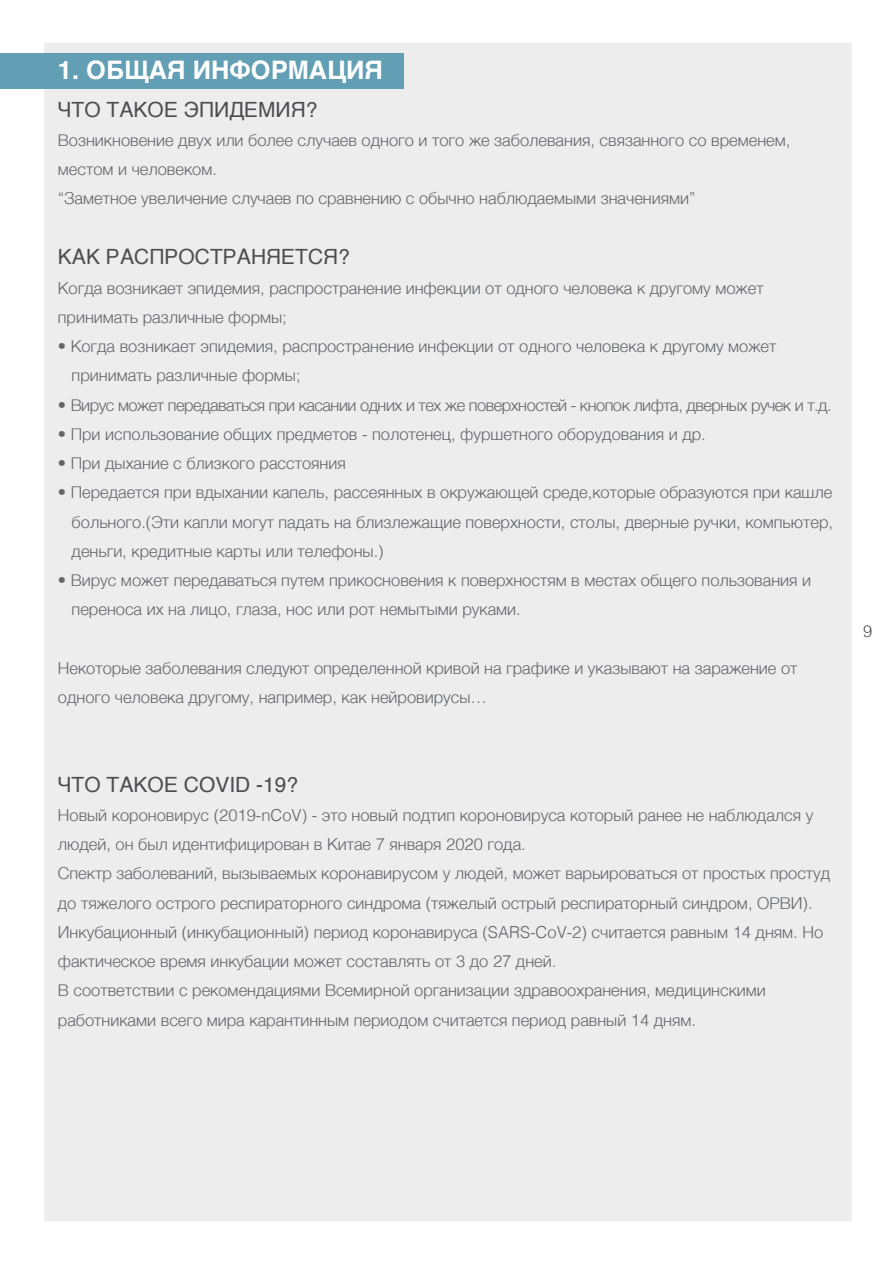
<style>
.page{position:relative;width:893px;height:1263px;background:#fff}
.page>*{position:absolute;margin:0;border:0;box-sizing:border-box;transform-origin:0 0}
.t1{font:700 25.5px "Helvetica";color:#fff}
.t2{font:21px "Helvetica";color:#4d4d4f}
.t3{font:300 16.5px/29.2px "Helvetica";color:#636466}
.t4{font:300 16.5px "Helvetica";letter-spacing:-.03em;color:#636466}
.t5{font:300 16.5px "Helvetica";color:#4d4d4f}
</style>
<div class="page">
<div style="left:44px;top:43px;width:808px;height:1177px;background:#ededee"></div>
<div style="left:0;top:53px;width:404px;height:36px;background:#639fb4"></div>
<h1 class="t1" style="left:58px;top:50px;width:327px">1. ОБЩАЯ ИНФОРМАЦИЯ</h1>
<p class="t2" style="left:58px;top:93px;width:261px">ЧТО ТАКОЕ ЭПИДЕМИЯ?</p>
<p class="t3" style="left:58px;top:124px;width:734px">Возникновение двух или более случаев одного и того же заболевания, связанного со временем, местом и человеком.<br>“Заметное увеличение случаев по сравнению с обычно наблюдаемыми значениями”</p>
<p class="t2" style="left:58px;top:241px;width:294px">КАК РАСПРОСТРАНЯЕТСЯ?</p>
<p class="t3" style="left:58px;top:272px;width:707px">Когда возникает эпидемия, распространение инфекции от одного человека к другому может принимать различные формы;</p>
<p class="t3" style="left:72px;top:330px;width:706px;text-indent:-14px">• Когда возникает эпидемия, распространение инфекции от одного человека к другому может принимать различные формы;</p>
<p class="t4" style="left:58px;top:391px;width:775px">• Вирус может передаваться при касании одних и тех же поверхностей - кнопок лифта, дверных ручек и т.д.</p>
<p class="t3" style="left:58px;top:418px;width:649px">• При использование общих предметов - полотенец, фуршетного оборудования и др.</p>
<p class="t3" style="left:58px;top:447px;width:289px">• При дыхание с близкого расстояния</p>
<p class="t3" style="left:72px;top:477px;width:763px;text-align:justify;text-indent:-14px">• Передается при вдыхании капель, рассеянных в окружающей среде,которые образуются при кашле больного.(Эти капли могут падать на близлежащие поверхности, столы, дверные ручки, компьютер, деньги, кредитные карты или телефоны.)</p>
<p class="t3" style="left:72px;top:564px;width:741px;text-indent:-14px">• Вирус может передаваться путем прикосновения к поверхностям в местах общего пользования и переноса их на лицо, глаза, нос или рот немытыми руками.</p>
<p class="t3" style="left:58px;top:652px;width:741px">Некоторые заболевания следуют определенной кривой на графике и указывают на заражение от одного человека другому, например, как нейровирусы…</p>
<p class="t2" style="left:58px;top:768px;width:242px">ЧТО ТАКОЕ COVID -19?</p>
<p class="t3" style="left:58px;top:799px;width:774px">Новый короновирус (2019-nCoV) - это новый подтип короновируса который ранее не наблюдался у людей, он был идентифицирован в Китае 7 января 2020 года.<br>Спектр заболеваний, вызываемых коронавирусом у людей, может варьироваться от простых простуд до тяжелого острого респираторного синдрома (тяжелый острый респираторный синдром, ОРВИ).<br>Инкубационный (инкубационный) период коронавируса (SARS-CoV-2) считается равным 14 дням. Но фактическое время инкубации может составлять от 3 до 27 дней.<br>В соответствии с рекомендациями Всемирной организации здравоохранения, медицинскими работниками всего мира карантинным периодом считается период равный 14 дням.</p>
<p class="t5" style="left:863px;top:617px;width:11px">9</p>
</div>
